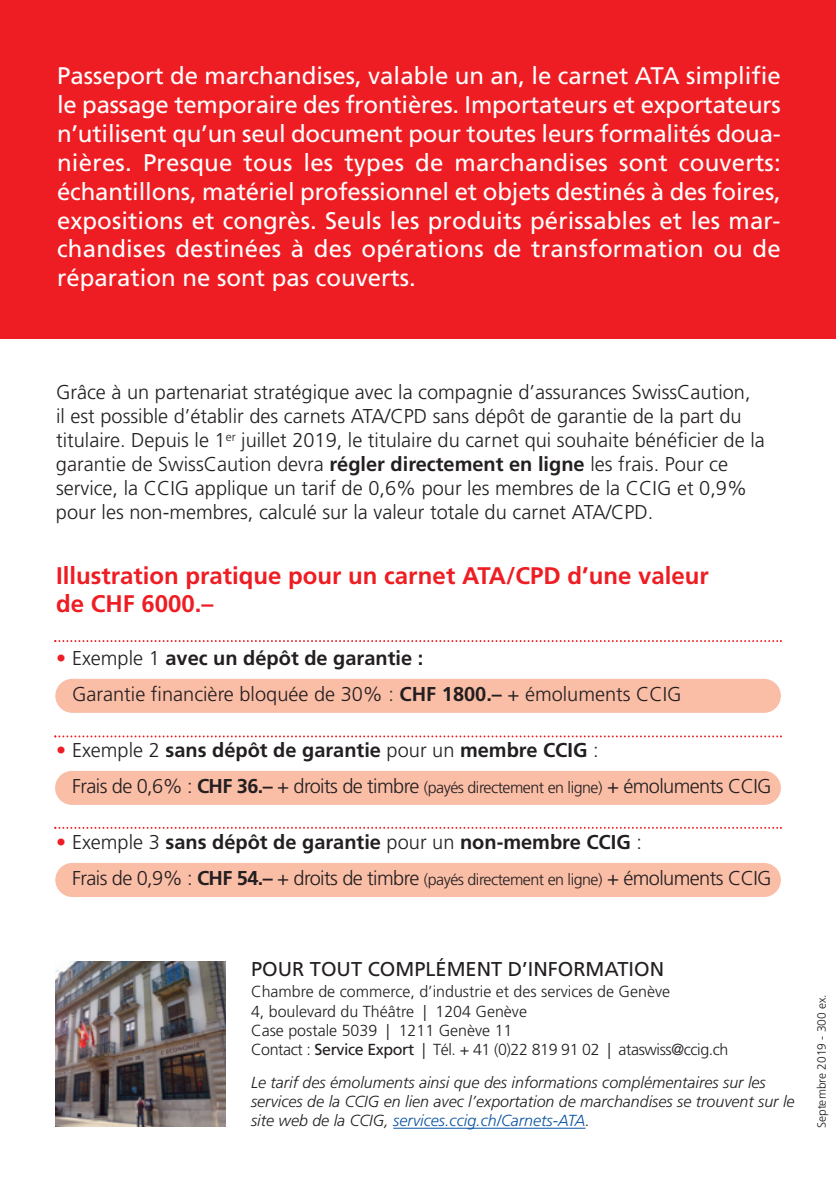
<style>
.page{position:relative;width:836px;height:1191px;background:#fff}
.page>*{position:absolute;margin:0;border:0;box-sizing:border-box;transform-origin:0 0}
.t1{font:24px/28.8px "Frutiger";color:#fff;text-align:justify}
.t2{font:700 24px/28.8px "Frutiger";color:#ee1d23}
.t3{font:300 20px/24px "Frutiger";color:#231f20}
.t4{font:300 20px/36px "Frutiger";letter-spacing:-.03em;color:#231f20}
.t5{font:20px "Frutiger";color:#231f20}
.t6{font:italic 300 16px/19.2px "Frutiger";color:#231f20}
.t7{font:300 16px/19.2px "Frutiger";color:#231f20}
.t8{font:300 12px "Frutiger";color:#231f20}
.s1{font-weight:700}
.s2{color:#ee1d23}
.s3{font-size:16px}
.s4{font-weight:400}
.s5{color:#0a54a3}
</style>
<div class="page">
<div style="left:0;top:0;width:836px;height:339px;background:#ee1d23"></div>
<img style="left:55px;top:961px;width:171px;height:164px">
<hr style="left:393px;top:1127px;width:192px;height:1px;background:#0a54a3">
<svg style="left:54px;top:640px;width:728px;height:2px"></svg>
<svg style="left:54px;top:735px;width:728px;height:2px"></svg>
<svg style="left:54px;top:826px;width:728px;height:2px"></svg>
<div style="left:55px;top:678px;width:726px;height:34px;background:#fabda6;border-radius:17px"></div>
<div style="left:55px;top:770px;width:726px;height:34px;background:#fabda6;border-radius:17px"></div>
<div style="left:55px;top:862px;width:726px;height:34px;background:#fabda6;border-radius:17px"></div>
<p class="t1" style="left:57px;top:64px;width:725px">Passeport de marchandises, valable un an, le carnet ATA simplifie le passage temporaire des frontières. Importateurs et exportateurs n’utilisent qu’un seul document pour toutes leurs formalités doua&shy;nières. Presque tous les types de marchandises sont couverts: échantillons, matériel professionnel et objets destinés à des foires, expositions et congrès. Seuls les produits périssables et les mar&shy;chandises destinées à des opérations de transformation ou de réparation ne sont pas couverts.</p>
<p class="t3" style="left:56px;top:381px;width:710px">Grâce à un partenariat stratégique avec la compagnie d’assurances SwissCaution,<br>il est possible d’établir des carnets ATA/CPD sans dépôt de garantie de la part du titulaire. Depuis le 1<sup>er</sup> juillet 2019, le titulaire du carnet qui souhaite bénéficier de la garantie de SwissCaution devra <span class="s1">régler directement en ligne</span> les frais. Pour ce service, la CCIG applique un tarif de 0,6% pour les membres de la CCIG et 0,9% pour les non-membres, calculé sur la valeur totale du carnet ATA/CPD.</p>
<p class="t2" style="left:56px;top:562px;width:654px">Illustration pratique pour un carnet ATA/CPD d’une valeur de CHF 6000.–</p>
<p class="t3" style="left:72px;top:641px;width:611px;line-height:36px;text-indent:-16px"><span class="s2">•</span> Exemple 1 <span class="s1">avec un dépôt de garantie :<br></span>Garantie financière bloquée de 30% : <span class="s1">CHF 1800.–</span> + émoluments CCIG</p>
<p class="t4" style="left:72px;top:733px;width:701px;text-indent:-16px"><span class="s2">•</span> Exemple 2 <span class="s1">sans dépôt de garantie</span> pour un <span class="s1">membre CCIG</span> :<br>Frais de 0,6% : <span class="s1">CHF 36.–</span> + droits de timbre <span class="s3">(payés directement en ligne)</span> + émoluments CCIG</p>
<p class="t4" style="left:72px;top:825px;width:701px;text-indent:-16px"><span class="s2">•</span> Exemple 3 <span class="s1">sans dépôt de garantie</span> pour un <span class="s1">non-membre CCIG</span> :<br>Frais de 0,9% : <span class="s1">CHF 54.–</span> + droits de timbre <span class="s3">(payés directement en ligne)</span> + émoluments CCIG</p>
<p class="t5" style="left:251px;top:961px;width:415px">POUR TOUT COMPLÉMENT D’INFORMATION</p>
<p class="t7" style="left:251px;top:983px;width:479px">Chambre de commerce, d’industrie et des services de Genève<br>4, boulevard du Théâtre | 1204 Genève<br>Case postale 5039 | 1211 Genève 11<br>Contact : <span class="s4">Service Export</span> | Tél. + 41 (0)22 819 91 02 | ataswiss@ccig.ch</p>
<p class="t6" style="left:251px;top:1073px;width:545px">Le tarif des émoluments ainsi que des informations complémentaires sur les services de la CCIG en lien avec l’exportation de marchandises se trouvent sur le site web de la CCIG, <span class="s5">services.ccig.ch/Carnets-ATA</span>.</p>
<p class="t8" style="left:816px;top:1127px;width:135px;rotate:-90deg">Septembre 2019 - 300 ex.</p>
</div>
